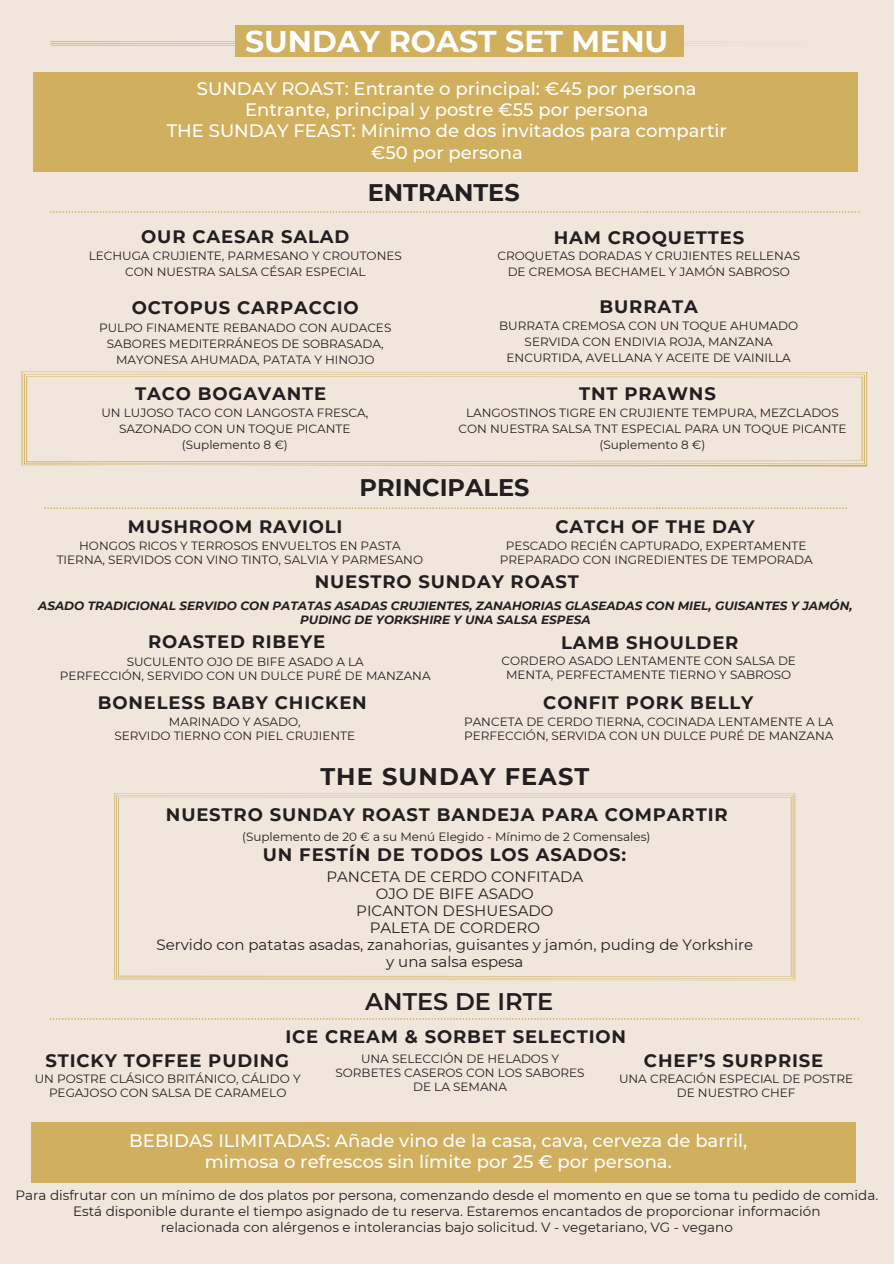
<style>
.page{position:relative;width:894px;height:1264px;background:#fff}
.page>*{position:absolute;margin:0;border:0;box-sizing:border-box;transform-origin:0 0}
.t1{font:700 30px "Montserrat";color:#fff}
.t2{font:700 24px "Montserrat";color:#231f20}
.t3{font:700 24px "Montserrat";letter-spacing:.045em;color:#231f20}
.t4{font:600 24px "Montserrat";color:#231f20}
.t5{font:700 18px "Montserrat";letter-spacing:.045em;color:#231f20}
.t6{font:500 18px/21.3px "Montserrat";color:#fff;text-align:center}
.t7{font:15px/16.8px "Montserrat";color:#231f20;text-align:center}
.t8{font:13.5px/15.8px "Montserrat";color:#231f20;text-align:center}
.t9{font:12px/16px "Montserrat";color:#231f20;text-align:center}
.t10{font:italic 700 12px/14px "Montserrat";color:#231f20;text-align:center}
</style>
<div class="page">
<div style="left:0;top:0;width:893px;height:1263px;background:#f0e6dc"></div>
<svg style="left:50px;top:1018px;width:808px;height:1px"></svg>
<svg style="left:50px;top:211px;width:809px;height:2px;background:#e5d4b3"></svg>
<svg style="left:47px;top:507px;width:176px;height:2px"></svg>
<svg style="left:114px;top:793px;width:681px;height:187px;background:#e6d5b7"></svg>
<svg style="left:116px;top:795px;width:677px;height:183px;background:#e3d1ad"></svg>
<div style="left:118px;top:796px;width:673px;height:180px;background:#f0e6dc"></div>
<hr style="left:0;top:485px;width:893px;height:2px;background:#f0e6dc">
<svg style="left:22px;top:371px;width:844px;height:95px;background:#e7d7ba"></svg>
<svg style="left:24px;top:374px;width:840px;height:90px;background:#e7d7bb"></svg>
<div style="left:26px;top:376px;width:836px;height:86px;background:#f0e6dc"></div>
<svg style="left:51px;top:41px;width:807px;height:5px;background:#e8d8be"></svg>
<div style="left:235px;top:26px;width:448px;height:31px;background:#d0af5f"></div>
<div style="left:31px;top:1121px;width:824px;height:61px;background:#d0af5e"></div>
<div style="left:33px;top:72px;width:824px;height:100px;background:#d0af5e"></div>
<p class="t1" style="left:245px;top:23px;width:424px">SUNDAY ROAST SET MENU</p>
<h5 class="t6" style="left:167px;top:77px;width:561px">SUNDAY ROAST: Entrante o principal: €45 por persona Entrante, principal y postre €55 por persona<br>THE SUNDAY FEAST: Mínimo de dos invitados para compartir €50 por persona</h5>
<p class="t5" style="left:141px;top:225px;width:209px">OUR CAESAR SALAD</p>
<h2 class="t2" style="left:367px;top:177px;width:153px">ENTRANTES</h2>
<h2 class="t5" style="left:553px;top:226px;width:192px">HAM CROQUETTES</h2>
<h3 class="t9" style="left:89px;top:247px;width:314px">LECHUGA CRUJIENTE, PARMESANO Y CROUTONES<br>CON NUESTRA SALSA CÉSAR ESPECIAL</h3>
<p class="t9" style="left:497px;top:247px;width:304px">CROQUETAS DORADAS Y CRUJIENTES RELLENAS<br>DE CREMOSA BECHAMEL Y JAMÓN SABROSO</p>
<p class="t5" style="left:132px;top:297px;width:228px">OCTOPUS CARPACCIO</p>
<h3 class="t9" style="left:99px;top:319px;width:293px">PULPO FINAMENTE REBANADO CON AUDACES<br>SABORES MEDITERRÁNEOS DE SOBRASADA,<br>MAYONESA AHUMADA, PATATA Y HINOJO</h3>
<h3 class="t5" style="left:599px;top:295px;width:100px">BURRATA</h3>
<p class="t9" style="left:499px;top:317px;width:300px">BURRATA CREMOSA CON UN TOQUE AHUMADO<br>SERVIDA CON ENDIVIA ROJA, MANZANA<br>ENCURTIDA, AVELLANA Y ACEITE DE VAINILLA</p>
<p class="t5" style="left:135px;top:383px;width:192px">TACO BOGAVANTE</p>
<p class="t5" style="left:579px;top:383px;width:138px">TNT PRAWNS</p>
<p class="t9" style="left:101px;top:405px;width:268px">UN LUJOSO TACO CON LANGOSTA FRESCA,<br>SAZONADO CON UN TOQUE PICANTE</p>
<h3 class="t9" style="left:182px;top:437px;width:108px">(Suplemento 8 €)</h3>
<h3 class="t9" style="left:458px;top:405px;width:389px">LANGOSTINOS TIGRE EN CRUJIENTE TEMPURA, MEZCLADOS<br>CON NUESTRA SALSA TNT ESPECIAL PARA UN TOQUE PICANTE</h3>
<p class="t9" style="left:599px;top:437px;width:108px">(Suplemento 8 €)</p>
<h3 class="t5" style="left:128px;top:515px;width:216px">MUSHROOM RAVIOLI</h3>
<h4 class="t2" style="left:359px;top:472px;width:171px">PRINCIPALES</h4>
<p class="t5" style="left:555px;top:515px;width:201px">CATCH OF THE DAY</p>
<h3 class="t9" style="left:79px;top:537px;width:323px">HONGOS RICOS Y TERROSOS ENVUELTOS EN PASTA</h3>
<p class="t9" style="left:57px;top:551px;width:368px">TIERNA, SERVIDOS CON VINO TINTO, SALVIA Y PARMESANO</p>
<p class="t9" style="left:499px;top:538px;width:314px;line-height:14px">PESCADO RECIÉN CAPTURADO, EXPERTAMENTE<br>PREPARADO CON INGREDIENTES DE TEMPORADA</p>
<p class="t5" style="left:314px;top:570px;width:265px">NUESTRO SUNDAY ROAST</p>
<h3 class="t10" style="left:38px;top:598px;width:815px">ASADO TRADICIONAL SERVIDO CON PATATAS ASADAS CRUJIENTES, ZANAHORIAS GLASEADAS CON MIEL, GUISANTES Y JAMÓN,<br>PUDING DE YORKSHIRE Y UNA SALSA ESPESA</h3>
<h3 class="t5" style="left:148px;top:631px;width:179px">ROASTED RIBEYE</h3>
<p class="t5" style="left:561px;top:631px;width:179px">LAMB SHOULDER</p>
<h2 class="t9" style="left:127px;top:653px;width:238px">SUCULENTO OJO DE BIFE ASADO A LA</h2>
<h3 class="t9" style="left:60px;top:667px;width:372px">PERFECCIÓN, SERVIDO CON UN DULCE PURÉ DE MANZANA</h3>
<p class="t9" style="left:501px;top:653px;width:296px;line-height:14px">CORDERO ASADO LENTAMENTE CON SALSA DE<br>MENTA, PERFECTAMENTE TIERNO Y SABROSO</p>
<h5 class="t5" style="left:98px;top:691px;width:270px">BONELESS BABY CHICKEN</h5>
<h3 class="t5" style="left:543px;top:691px;width:211px">CONFIT PORK BELLY</h3>
<p class="t9" style="left:169px;top:713px;width:133px">MARINADO Y ASADO,</p>
<h3 class="t9" style="left:114px;top:727px;width:242px">SERVIDO TIERNO CON PIEL CRUJIENTE</h3>
<h2 class="t9" style="left:464px;top:714px;width:371px;line-height:14px;text-align:left">PANCETA DE CERDO TIERNA, COCINADA LENTAMENTE A LA<br>PERFECCIÓN, SERVIDA CON UN DULCE PURÉ DE MANZANA</h2>
<p class="t3" style="left:320px;top:761px;width:270px">THE SUNDAY FEAST</p>
<h3 class="t5" style="left:166px;top:803px;width:563px">NUESTRO SUNDAY ROAST BANDEJA PARA COMPARTIR</h3>
<h3 class="t9" style="left:242px;top:828px;width:410px">(Suplemento de 20 € a su Menú Elegido - Mínimo de 2 Comensales)</h3>
<h4 class="t5" style="left:263px;top:843px;width:365px">UN FESTÍN DE TODOS LOS ASADOS:</h4>
<p class="t7" style="left:156px;top:868px;width:598px">PANCETA DE CERDO CONFITADA<br>OJO DE BIFE ASADO<br>PICANTON DESHUESADO<br>PALETA DE CORDERO<br>Servido con patatas asadas, zanahorias, guisantes y jamón, puding de Yorkshire y una salsa espesa</p>
<h1 class="t4" style="left:365px;top:986px;width:189px">ANTES DE IRTE</h1>
<h3 class="t5" style="left:285px;top:1025px;width:342px">ICE CREAM &amp; SORBET SELECTION</h3>
<p class="t9" style="left:35px;top:1071px;width:267px;line-height:14px">UN POSTRE CLÁSICO BRITÁNICO, CÁLIDO Y<br>PEGAJOSO CON SALSA DE CARAMELO</p>
<p class="t9" style="left:335px;top:1051px;width:250px;line-height:14px">UNA SELECCIÓN DE HELADOS Y<br>SORBETES CASEROS CON LOS SABORES<br>DE LA SEMANA</p>
<h3 class="t5" style="left:643px;top:1049px;width:181px">CHEF’S SURPRISE</h3>
<h3 class="t5" style="left:45px;top:1049px;width:245px">STICKY TOFFEE PUDING</h3>
<h6 class="t9" style="left:619px;top:1071px;width:236px;line-height:14px">UNA CREACIÓN ESPECIAL DE POSTRE<br>DE NUESTRO CHEF</h6>
<h5 class="t6" style="left:129px;top:1129px;width:619px">BEBIDAS ILIMITADAS: Añade vino de la casa, cava, cerveza de barril, mimosa o refrescos sin límite por 25 € por persona.</h5>
<h3 class="t8" style="left:15px;top:1186px;width:864px">Para disfrutar con un mínimo de dos platos por persona, comenzando desde el momento en que se toma tu pedido de comida.</h3>
<p class="t8" style="left:73px;top:1203px;width:748px">Está disponible durante el tiempo asignado de tu reserva. Estaremos encantados de proporcionar información relacionada con alérgenos e intolerancias bajo solicitud. V - vegetariano, VG - vegano</p>
</div>
